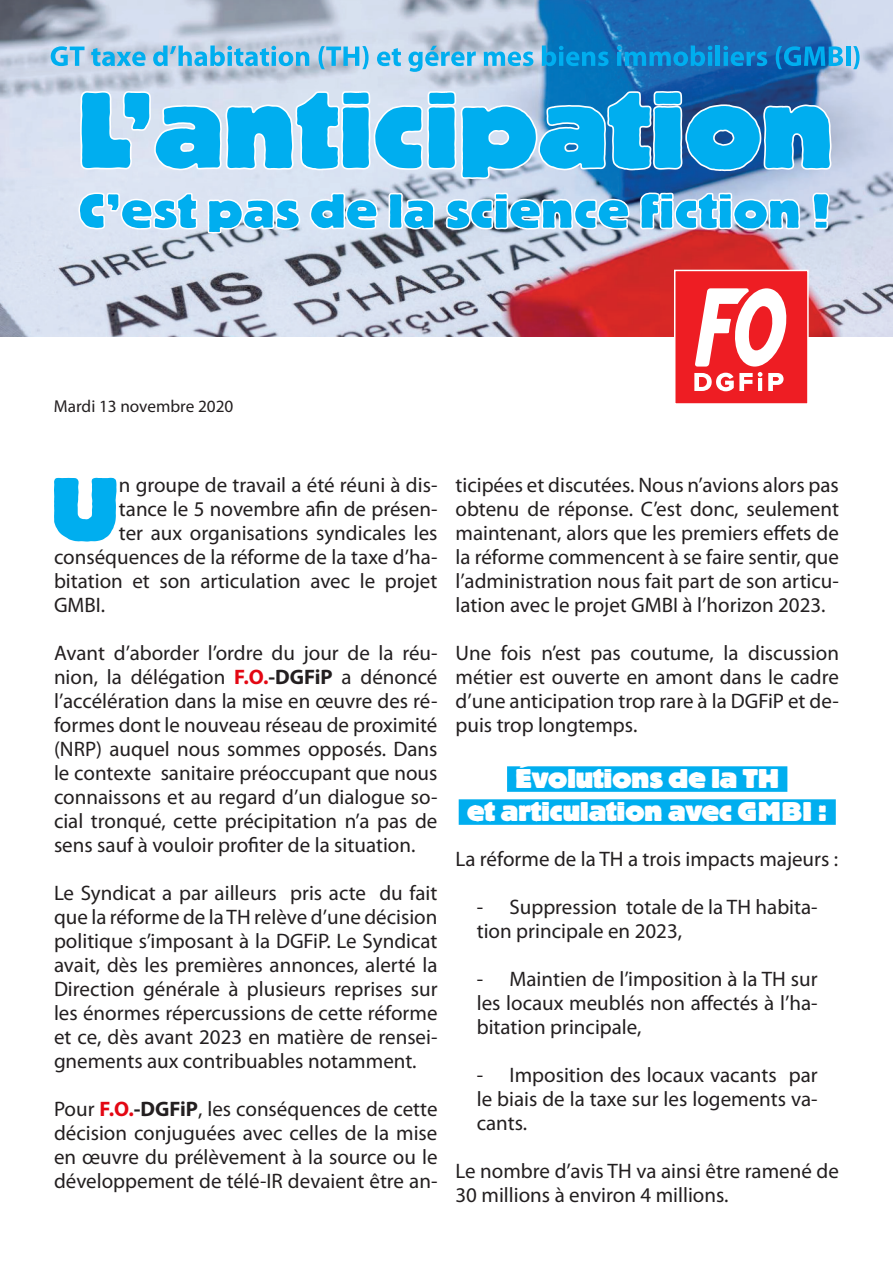
<style>
.page{position:relative;width:893px;height:1263px;background:#fff}
.page>*{position:absolute;margin:0;border:0;box-sizing:border-box;transform-origin:0 0}
.t1{font:800 87.9px "Block BE";color:#00aeef}
.t2{font:800 27px "Block BE";color:#fff}
.t3{font:21px/24px "Myriad Pro";color:#231f20;text-align:justify}
.t4{font:17.25px "Myriad Pro";color:#231f20}
.s1{font-weight:700;color:#e30713}
.s2{font-weight:700}
</style>
<div class="page">
<img style="left:1px;top:0;width:892px;height:336px">
<svg style="left:51px;top:46px;width:34px;height:20px"></svg>
<svg style="left:91px;top:48px;width:55px;height:18px"></svg>
<svg style="left:153px;top:46px;width:156px;height:20px;background:#6ec1e7"></svg>
<svg style="left:319px;top:46px;width:50px;height:23px"></svg>
<svg style="left:377px;top:48px;width:24px;height:18px"></svg>
<svg style="left:408px;top:46px;width:68px;height:26px;background:#83c6e6"></svg>
<svg style="left:484px;top:52px;width:49px;height:14px"></svg>
<svg style="left:542px;top:46px;width:67px;height:20px"></svg>
<svg style="left:617px;top:46px;width:95px;height:20px;background:#1087cd"></svg>
<hr style="left:708px;top:52px;width:4px;height:14px;background:#00aeef">
<hr style="left:716px;top:46px;width:4px;height:20px;background:#00aeef">
<svg style="left:723px;top:46px;width:44px;height:20px"></svg>
<svg style="left:776px;top:46px;width:67px;height:23px;background:#1589cd"></svg>
<hr style="left:846px;top:47px;width:4px;height:19px;background:#00aeef">
<svg style="left:853px;top:46px;width:6px;height:23px"></svg>
<svg style="left:80px;top:91px;width:751px;height:88px;background:#4db6e6"></svg>
<svg style="left:78px;top:192px;width:119px;height:38px;background:#79cef2"></svg>
<svg style="left:208px;top:199px;width:92px;height:35px;background:#61c5ed"></svg>
<svg style="left:310px;top:193px;width:68px;height:37px;background:#64c6ed"></svg>
<svg style="left:388px;top:193px;width:47px;height:37px;background:#5ec1e8"></svg>
<svg style="left:446px;top:193px;width:184px;height:37px;background:#64c0e7"></svg>
<svg style="left:640px;top:193px;width:160px;height:37px;background:#60c2ec"></svg>
<svg style="left:812px;top:193px;width:18px;height:36px"></svg>
<div style="left:675px;top:270px;width:133px;height:134px;background:#ee1d23"></div>
<svg style="left:694px;top:288px;width:93px;height:103px"></svg>
<div style="left:674px;top:270px;width:135px;height:135px;border:2px solid #fff"></div>
<div style="left:507px;top:766px;width:280px;height:26px;background:#00aeef"></div>
<div style="left:459px;top:799px;width:377px;height:26px;background:#00aeef"></div>
<p class="t4" style="left:54px;top:396px;width:181px">Mardi 13 novembre 2020</p>
<p class="t1" style="left:51px;top:460px;width:69px">U</p>
<p class="t3" style="left:119px;top:473px;width:320px">n groupe de travail a été réuni à dis-</p>
<p class="t3" style="left:119px;top:497px;width:320px">tance le 5 novembre afin de présen-</p>
<p class="t3" style="left:119px;top:521px;width:320px">ter aux organisations syndicales les</p>
<p class="t3" style="left:54px;top:545px;width:385px">conséquences de la réforme de la taxe d’ha-</p>
<p class="t3" style="left:54px;top:569px;width:385px">bitation et son articulation avec le projet</p>
<p class="t3" style="left:54px;top:593px;width:53px">GMBI.</p>
<p class="t3" style="left:54px;top:641px;width:385px">Avant d’aborder l’ordre du jour de la réu&shy;nion, la délégation <span class="s1">F.O.</span><span class="s2">-DGFiP</span> a dénoncé l’accélération dans la mise en œuvre des ré&shy;formes dont le nouveau réseau de proximité (NRP) auquel nous sommes opposés. Dans le contexte sanitaire préoccupant que nous connaissons et au regard d’un dialogue so&shy;cial tronqué, cette précipitation n’a pas de sens sauf à vouloir profiter de la situation.</p>
<p class="t3" style="left:54px;top:881px;width:385px">Le Syndicat a par ailleurs pris acte du fait que la réforme de la TH relève d’une décision politique s’imposant à la DGFiP. Le Syndicat avait, dès les premières annonces, alerté la Direction générale à plusieurs reprises sur les énormes répercussions de cette réforme et ce, dès avant 2023 en matière de rensei&shy;gnements aux contribuables notamment.</p>
<p class="t3" style="left:54px;top:1097px;width:385px">Pour <span class="s1">F.O.</span><span class="s2">-DGFiP</span>, les conséquences de cette décision conjuguées avec celles de la mise en œuvre du prélèvement à la source ou le développement de télé-IR devaient être an-</p>
<p class="t3" style="left:455px;top:473px;width:385px">ticipées et discutées. Nous n’avions alors pas obtenu de réponse. C’est donc, seulement maintenant, alors que les premiers effets de la réforme commencent à se faire sentir, que l’administration nous fait part de son articu&shy;lation avec le projet GMBI à l’horizon 2023.</p>
<p class="t3" style="left:455px;top:641px;width:385px">Une fois n’est pas coutume, la discussion métier est ouverte en amont dans le cadre d’une anticipation trop rare à la DGFiP et de&shy;puis trop longtemps.</p>
<p class="t2" style="left:516px;top:763px;width:265px">Évolutions de la TH</p>
<p class="t2" style="left:467px;top:796px;width:362px">et articulation avec GMBI :</p>
<p class="t3" style="left:455px;top:846px;width:384px">La réforme de la TH a trois impacts majeurs :</p>
<p class="t3" style="left:477px;top:894px;width:342px">- Suppression totale de la TH habita&shy;tion principale en 2023,</p>
<p class="t3" style="left:477px;top:966px;width:342px">- Maintien de l’imposition à la TH sur les locaux meublés non affectés à l’ha&shy;bitation principale,</p>
<p class="t3" style="left:477px;top:1062px;width:342px">- Imposition des locaux vacants par le biais de la taxe sur les logements va&shy;cants.</p>
<p class="t3" style="left:455px;top:1158px;width:385px">Le nombre d’avis TH va ainsi être ramené de<br>30 millions à environ 4 millions.</p>
</div>
